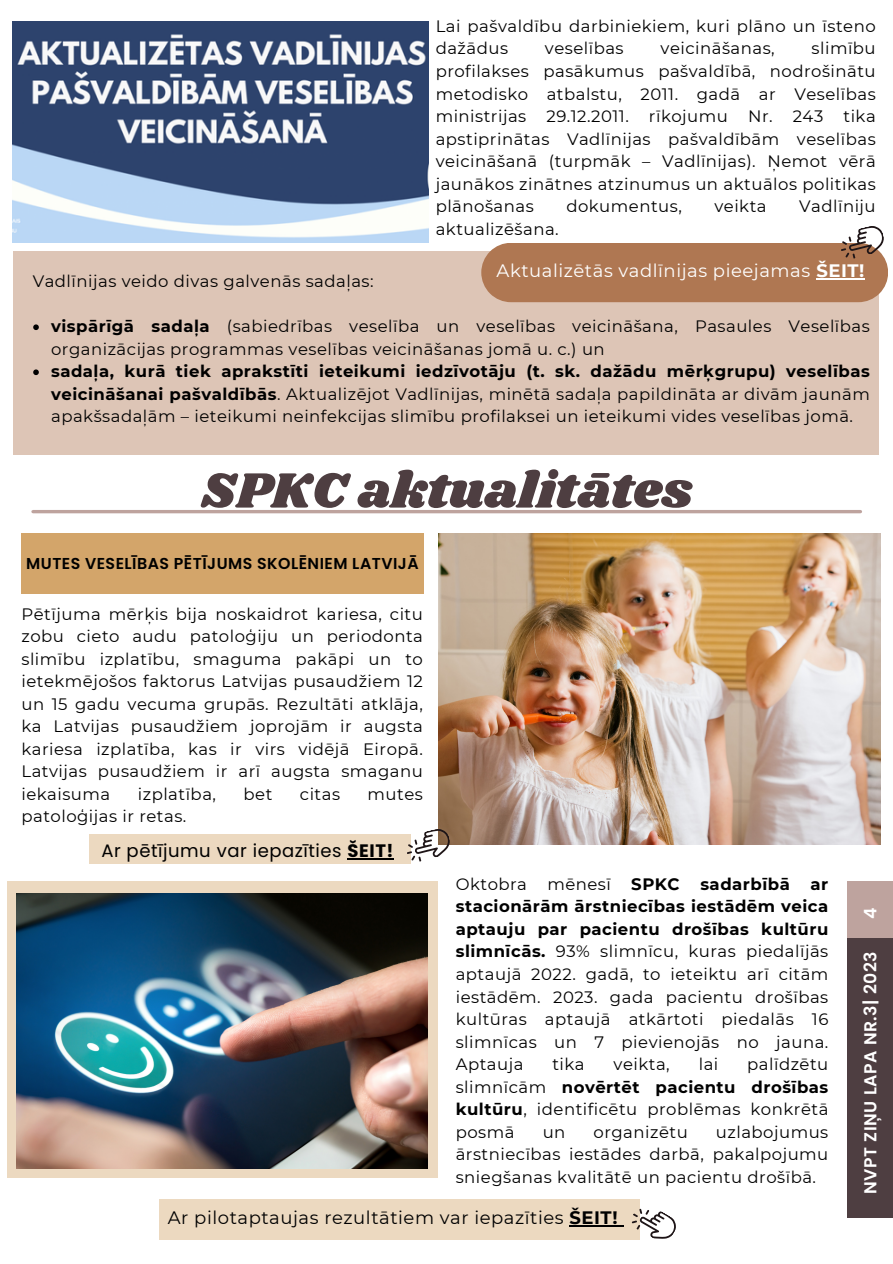
<style>
.page{position:relative;width:893px;height:1264px;background:#fff}
.page>*{position:absolute;margin:0;border:0;box-sizing:border-box;transform-origin:0 0}
.t1{font:51.3px "Shrikhand";color:#4e3e41}
.t2{font:18px "Montserrat";letter-spacing:.03em;color:#000}
.t3{font:18px "Montserrat";letter-spacing:.03em;color:#fff}
.t4{font:18px "Poppins";letter-spacing:.03em;color:#000}
.t5{font:600 17.25px "Poppins";letter-spacing:.03em;color:#fff}
.t6{font:16.5px/22.5px "Montserrat";letter-spacing:.03em;color:#000;text-align:justify}
.t7{font:700 16.5px "Montserrat";letter-spacing:.03em;color:#000}
.t8{font:600 15.75px "Poppins";letter-spacing:.03em;color:#000}
.s1{font-weight:700}
</style>
<div class="page">
<img style="left:12px;top:21px;width:416px;height:222px">
<hr style="left:33px;top:510px;width:827px;height:3px;background:#bea39e">
<img style="left:438px;top:533px;width:442px;height:311px">
<div style="left:21px;top:533px;width:402px;height:61px;background:#d3a56a"></div>
<div style="left:89px;top:834px;width:322px;height:29px;background:#ecd9c0"></div>
<svg style="left:407px;top:826px;width:46px;height:36px"></svg>
<div style="left:159px;top:1199px;width:481px;height:40px;background:#ecd9c0"></div>
<svg style="left:631px;top:1208px;width:45px;height:32px"></svg>
<svg style="left:8px;top:881px;width:429px;height:296px;background:#e0ceb7"></svg>
<img style="left:17px;top:893px;width:410px;height:274px">
<div style="left:13px;top:251px;width:866px;height:203px;background:#ddc5b6"></div>
<div style="left:847px;top:932px;width:45px;height:285px;background:#4e3e41"></div>
<div style="left:847px;top:881px;width:45px;height:56px;background:#bea39e"></div>
<hr style="left:569px;top:1225px;width:49px;height:1px;background:#000">
<svg style="left:33px;top:324px;width:6px;height:6px"></svg>
<svg style="left:33px;top:369px;width:6px;height:6px"></svg>
<hr style="left:347px;top:858px;width:47px;height:1px;background:#000">
<svg style="left:481px;top:226px;width:407px;height:76px"></svg>
<p class="t6" style="left:435px;top:15px;width:441px">Lai pašvaldību darbiniekiem, kuri plāno un īsteno dažādus</p>
<p class="t6" style="left:435px;top:37px;width:441px;text-indent:376px">slimību profilakses pasākumus pašvaldībā, nodrošinātu metodisko atbalstu, 2011. gadā ar Veselības ministrijas 29.12.2011. rīkojumu Nr. 243 tika apstiprinātas Vadlīnijas pašvaldībām veselības veicināšanā (turpmāk – Vadlīnijas). Ņemot vērā jaunākos zinātnes atzinumus un aktuālos politikas plānošanas</p>
<p class="t6" style="left:545px;top:37px;width:80px">veselības</p>
<p class="t6" style="left:660px;top:37px;width:116px">veicināšanas,</p>
<p class="t6" style="left:566px;top:195px;width:117px">dokumentus,</p>
<p class="t6" style="left:714px;top:195px;width:54px">veikta</p>
<p class="t6" style="left:799px;top:195px;width:78px">Vadlīniju</p>
<p class="t6" style="left:435px;top:217px;width:125px">aktualizēšana.</p>
<p class="t3" style="left:496px;top:259px;width:369px">Aktualizētās vadlīnijas pieejamas <span class="s1">ŠEIT!</span></p>
<p class="t6" style="left:33px;top:270px;width:342px">Vadlīnijas veido divas galvenās sadaļas:</p>
<p class="t6" style="left:51px;top:315px;width:820px"><span class="s1">vispārīgā sadaļa</span> (sabiedrības veselība un veselības veicināšana, Pasaules Veselības organizācijas programmas veselības veicināšanas jomā u. c.) un</p>
<p class="t6" style="left:51px;top:360px;width:820px"><span class="s1">sadaļa, kurā tiek aprakstīti ieteikumi iedzīvotāju (t. sk. dažādu mērķgrupu) veselības veicināšanai pašvaldībās</span>. Aktualizējot Vadlīnijas, minētā sadaļa papildināta ar divām jaunām apakšsadaļām – ieteikumi neinfekcijas slimību profilaksei un ieteikumi vides veselības jomā.</p>
<p class="t1" style="left:201px;top:455px;width:493px">SPKC aktualitātes</p>
<p class="t8" style="left:26px;top:552px;width:394px">MUTES VESELĪBAS PĒTĪJUMS SKOLĒNIEM LATVIJĀ</p>
<p class="t6" style="left:21px;top:602px;width:403px">Pētījuma mērķis bija noskaidrot kariesa, citu zobu cieto audu patoloģiju un periodonta slimību izplatību, smaguma pakāpi un to ietekmējošos faktorus Latvijas pusaudžiem 12 un 15 gadu vecuma grupās. Rezultāti atklāja, ka Latvijas pusaudžiem joprojām ir augsta kariesa izplatība, kas ir virs vidējā Eiropā.<br>Latvijas pusaudžiem ir arī augsta smaganu iekaisuma</p>
<p class="t6" style="left:138px;top:782px;width:80px">izplatība,</p>
<p class="t6" style="left:243px;top:782px;width:30px">bet</p>
<p class="t6" style="left:300px;top:782px;width:42px">citas</p>
<p class="t6" style="left:367px;top:782px;width:57px">mutes</p>
<p class="t6" style="left:21px;top:805px;width:166px">patoloģijas ir retas.</p>
<p class="t4" style="left:101px;top:838px;width:294px">Ar pētījumu var iepazīties <span class="s1">ŠEIT!</span></p>
<p class="t6" style="left:455px;top:872px;width:225px">Oktobra mēnesī <span class="s1">SPKC</span></p>
<p class="t7" style="left:700px;top:874px;width:91px">sadarbībā</p>
<p class="t6" style="left:455px;top:872px;width:374px;text-indent:355px"><span class="s1">ar stacionārām ārstniecības iestādēm veica aptauju par pacientu drošības kultūru slimnīcās.</span> 93% slimnīcu, kuras piedalījās aptaujā 2022. gadā, to ieteiktu arī citām iestādēm. 2023. gada pacientu drošības kultūras aptaujā atkārtoti piedalās 16 slimnīcas un 7 pievienojās no jauna.<br>Aptauja</p>
<p class="t6" style="left:455px;top:1052px;width:374px;text-indent:291px">palīdzētu slimnīcām <span class="s1">novērtēt pacientu drošības kultūru</span>, identificētu problēmas konkrētā posmā</p>
<p class="t6" style="left:552px;top:1052px;width:34px">tika</p>
<p class="t6" style="left:613px;top:1052px;width:58px">veikta,</p>
<p class="t6" style="left:698px;top:1052px;width:21px">lai</p>
<p class="t6" style="left:455px;top:1120px;width:374px;text-indent:260px">uzlabojumus ārstniecības iestādes darbā, pakalpojumu sniegšanas kvalitātē un pacientu drošībā.</p>
<p class="t2" style="left:168px;top:1206px;width:451px">Ar pilotaptaujas rezultātiem var iepazīties <span class="s1">ŠEIT!</span></p>
<p class="t6" style="left:542px;top:1120px;width:24px">un</p>
<p class="t6" style="left:593px;top:1120px;width:96px">organizētu</p>
<p class="t5" style="left:858px;top:918px;width:13px;rotate:-90deg">4</p>
<p class="t5" style="left:858px;top:1193px;width:244px;rotate:-90deg">NVPT ZIŅU LAPA NR.3| 2023</p>
</div>
